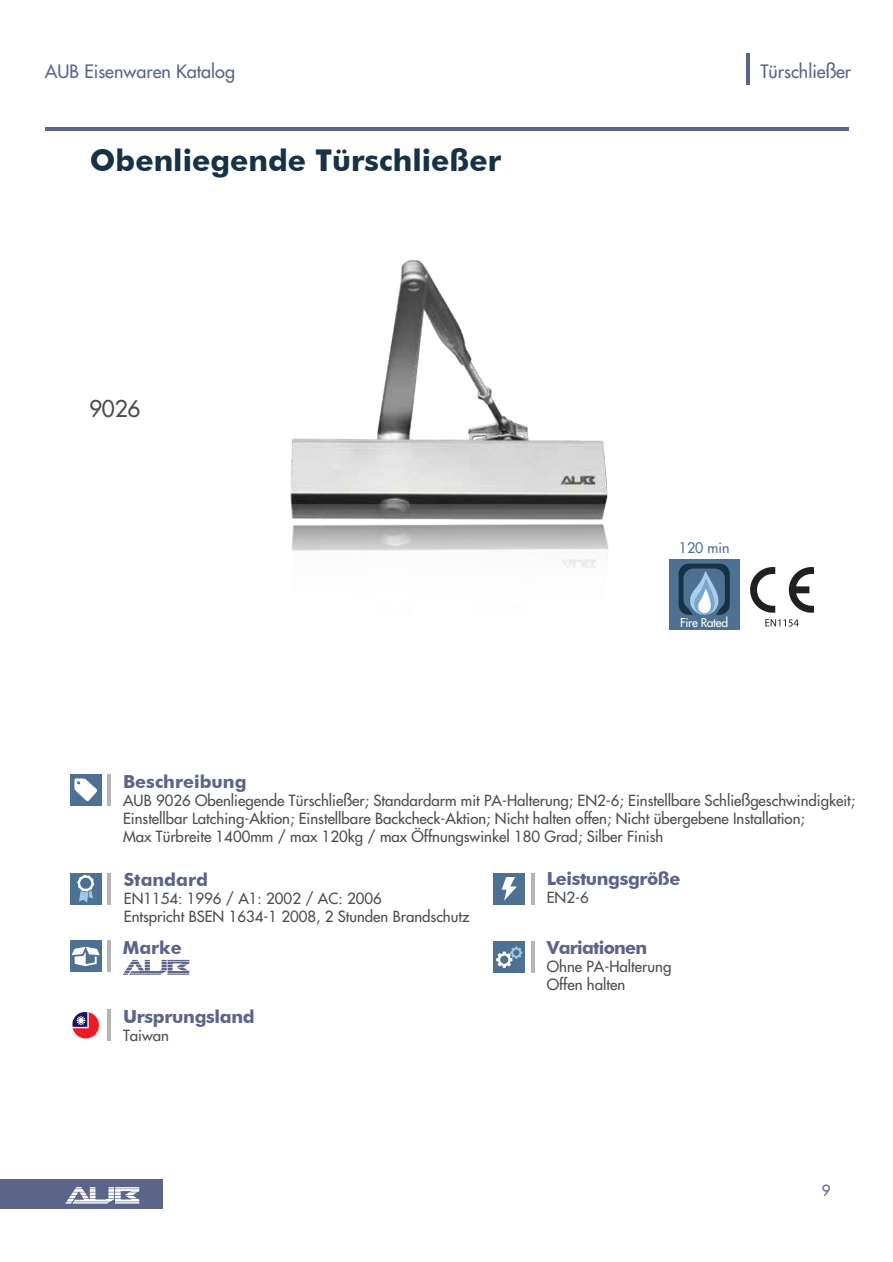
<style>
.page{position:relative;width:893px;height:1262px;background:#fff}
.page>*{position:absolute;margin:0;border:0;box-sizing:border-box;transform-origin:0 0}
.t1{font:700 30px "Futura BT";color:#173244}
.t2{font:22.5px "Futura";color:#4d4d4d}
.t3{font:18px "Futura";color:#5c648a}
.t4{font:700 18px "Futura BT";letter-spacing:-.02em;color:#5c648a}
.t5{font:700 18px "Futura BT";color:#5c648a}
.t6{font:700 18px "Futura BT";letter-spacing:-.04em;color:#5c648a}
.t7{font:15px/18px "Futura";color:#4d4d4d}
.t8{font:15px "Futura";color:#5c648a}
.t9{font:14.25px "Futura";color:#4e7092}
.t10{font:12px "Futura";letter-spacing:-.025em;color:#fff}
</style>
<div class="page">
<hr style="left:45px;top:127px;width:803px;height:3px;background:#5c648a">
<hr style="left:107px;top:1009px;width:4px;height:32px;background:#b5b5b5">
<hr style="left:107px;top:872px;width:4px;height:32px;background:#b5b5b5">
<hr style="left:531px;top:941px;width:3px;height:32px;background:#b5b5b5">
<hr style="left:531px;top:873px;width:3px;height:32px;background:#b5b5b5">
<img style="left:291px;top:260px;width:315px;height:203px">
<img style="left:290px;top:463px;width:318px;height:41px">
<svg style="left:291px;top:504px;width:318px;height:64px"></svg>
<hr style="left:107px;top:774px;width:4px;height:32px;background:#b5b5b5">
<hr style="left:746px;top:53px;width:4px;height:32px;background:#5c648a">
<hr style="left:107px;top:940px;width:4px;height:32px;background:#b5b5b5">
<svg style="left:123px;top:960px;width:66px;height:14px"></svg>
<div style="left:70px;top:774px;width:31px;height:31px;background:#4e7092"></div>
<div style="left:70px;top:873px;width:31px;height:31px;background:#4e7092"></div>
<div style="left:493px;top:873px;width:32px;height:31px;background:#4e7092"></div>
<div style="left:493px;top:941px;width:32px;height:32px;background:#4e7092"></div>
<div style="left:70px;top:940px;width:31px;height:32px;background:#4e7092"></div>
<svg style="left:496px;top:946px;width:26px;height:22px"></svg>
<svg style="left:74px;top:778px;width:23px;height:23px"></svg>
<svg style="left:77px;top:874px;width:17px;height:28px"></svg>
<svg style="left:72px;top:946px;width:28px;height:20px"></svg>
<div style="left:0;top:1179px;width:162px;height:30px;background:#5c648a"></div>
<svg style="left:65px;top:1187px;width:74px;height:16px"></svg>
<svg style="left:502px;top:877px;width:15px;height:23px"></svg>
<svg style="left:72px;top:1012px;width:27px;height:27px"></svg>
<div style="left:669px;top:559px;width:70px;height:71px;background:#4e7092"></div>
<svg style="left:679px;top:563px;width:51px;height:52px"></svg>
<svg style="left:765px;top:619px;width:34px;height:7px"></svg>
<svg style="left:789px;top:567px;width:25px;height:45px"></svg>
<svg style="left:750px;top:567px;width:25px;height:45px"></svg>
<p class="t3" style="left:45px;top:60px;width:192px">AUB Eisenwaren Katalog</p>
<h1 class="t1" style="left:90px;top:142px;width:413px">Obenliegende Türschließer</h1>
<h2 class="t2" style="left:89px;top:395px;width:53px">9026</h2>
<p class="t3" style="left:760px;top:60px;width:92px">Türschließer</p>
<p class="t9" style="left:679px;top:538px;width:52px">120 min</p>
<p class="t10" style="left:680px;top:615px;width:49px">Fire Rated</p>
<p class="t5" style="left:123px;top:770px;width:125px">Beschreibung</p>
<p class="t7" style="left:123px;top:791px;width:733px">AUB 9026 Obenliegende Türschließer; Standardarm mit PA-Halterung; EN2-6; Einstellbare Schließgeschwindigkeit;<br>Einstellbar Latching-Aktion; Einstellbare Backcheck-Aktion; Nicht halten offen; Nicht übergebene Installation;<br>Max Türbreite 1400mm / max 120kg / max Öffnungswinkel 180 Grad; Silber Finish</p>
<p class="t5" style="left:124px;top:868px;width:86px">Standard</p>
<p class="t7" style="left:124px;top:889px;width:347px">EN1154: 1996 / A1: 2002 / AC: 2006<br>Entspricht BSEN 1634-1 2008, 2 Stunden Brandschutz</p>
<p class="t4" style="left:123px;top:936px;width:61px">Marke</p>
<p class="t4" style="left:123px;top:1005px;width:133px">Ursprungsland</p>
<p class="t7" style="left:123px;top:1026px;width:47px">Taiwan</p>
<p class="t4" style="left:547px;top:867px;width:135px">Leistungsgröße</p>
<p class="t7" style="left:547px;top:888px;width:43px">EN2-6</p>
<p class="t6" style="left:547px;top:937px;width:102px">Variationen</p>
<p class="t7" style="left:547px;top:958px;width:126px">Ohne PA-Halterung<br>Offen halten</p>
<p class="t8" style="left:822px;top:1181px;width:10px">9</p>
</div>
